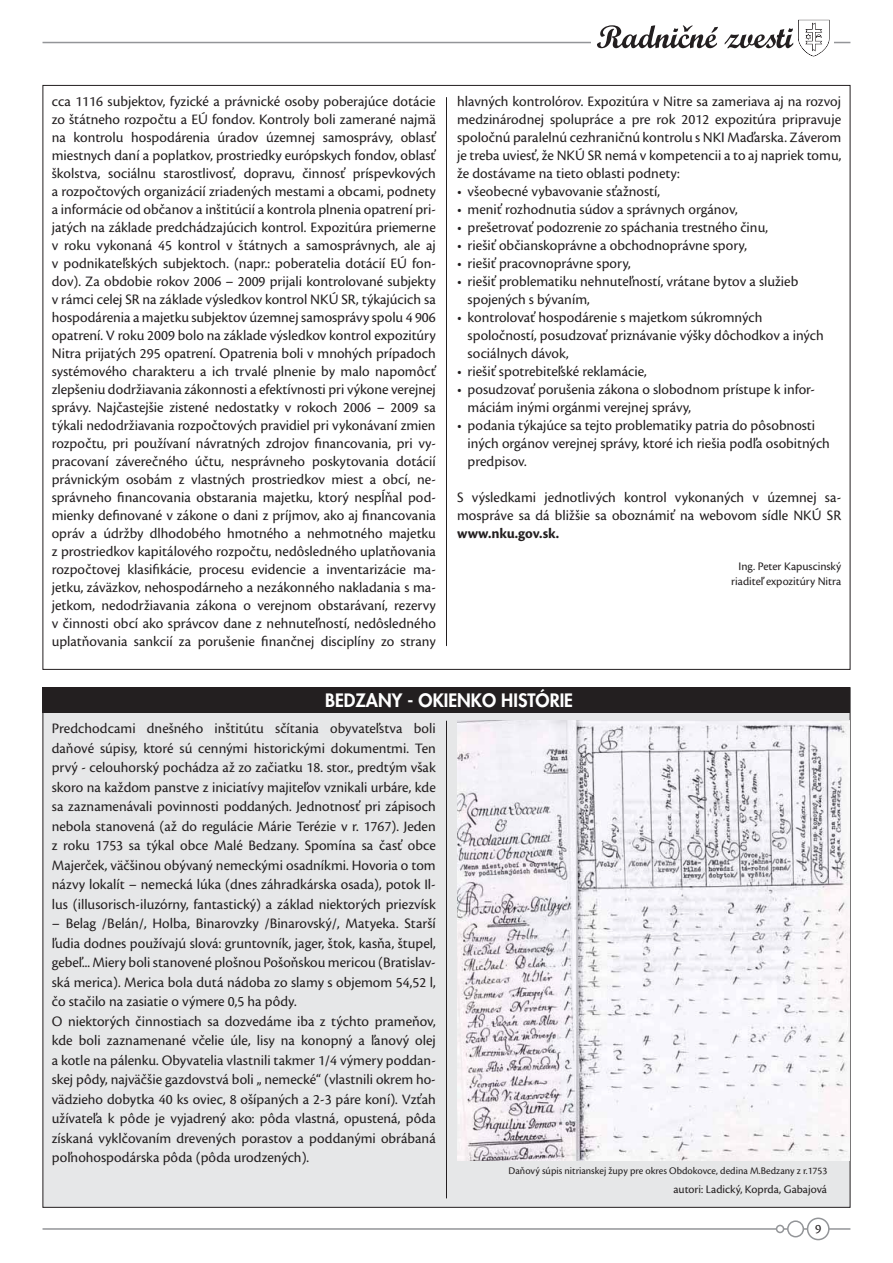
<style>
.page{position:relative;width:893px;height:1263px;background:#fff}
.page>*{position:absolute;margin:0;border:0;box-sizing:border-box;transform-origin:0 0}
.t1{font:800 18px "Futura CE";color:#fff}
.t2{font:15px/18px "Cronos Pro";color:#231f20}
.t3{font:700 15px "Cronos Pro";color:#231f20}
.t4{font:13.5px "Cronos Pro";color:#231f20}
.t5{font:12px/14.4px "Cronos Pro";color:#231f20;text-align:right}
.t6{font:10.5px "Cronos Pro";color:#231f20}
</style>
<div class="page">
<hr style="left:43px;top:1228px;width:807px;height:2px;background:#939598">
<hr style="left:43px;top:42px;width:807px;height:1px;background:#939598">
<div style="left:592px;top:35px;width:242px;height:15px;background:#fff"></div>
<div style="left:808px;top:1218px;width:21px;height:21px;background:#fff;border-radius:50%"></div>
<div style="left:807px;top:1217px;width:23px;height:23px;border:2px solid #939598;border-radius:50%"></div>
<div style="left:788px;top:1221px;width:15px;height:16px;background:#fff;border-radius:50%"></div>
<div style="left:787px;top:1220px;width:17px;height:17px;border:2px solid #939598;border-radius:50%"></div>
<div style="left:777px;top:1225px;width:7px;height:7px;background:#fff;border-radius:50%"></div>
<div style="left:776px;top:1225px;width:8px;height:8px;border:2px solid #939598;border-radius:50%"></div>
<svg style="left:597px;top:20px;width:233px;height:37px"></svg>
<div style="left:43px;top:688px;width:807px;height:519px;background:#e6e7e8"></div>
<div style="left:43px;top:687px;width:807px;height:26px;background:#231f20"></div>
<hr style="left:446px;top:97px;width:1px;height:549px;background:#231f20">
<hr style="left:446px;top:721px;width:1px;height:477px;background:#231f20">
<img style="left:457px;top:721px;width:392px;height:440px">
<p class="t2" style="left:52px;top:94px;width:386px;text-align:justify">cca 1116 subjektov, fyzické a právnické osoby poberajúce dotácie zo štátneho rozpočtu a EÚ fondov. Kontroly boli zamerané najmä na kontrolu hospodárenia úradov územnej samosprávy, oblasť miestnych daní a poplatkov, prostriedky európskych fondov, oblasť školstva, sociálnu starostlivosť, dopravu, činnosť príspevkových a rozpočtových organizácií zriadených mestami a obcami, podnety a informácie od občanov a inštitúcií a kontrola plnenia opatrení pri&shy;jatých na základe predchádzajúcich kontrol. Expozitúra priemerne v roku vykonaná 45 kontrol v štátnych a samosprávnych, ale aj v podnikateľských subjektoch. (napr.: poberatelia dotácií EÚ fon&shy;dov). Za obdobie rokov 2006 – 2009 prijali kontrolované subjekty v rámci celej SR na základe výsledkov kontrol NKÚ SR, týkajúcich sa hospodárenia a majetku subjektov územnej samosprávy spolu 4 906 opatrení. V roku 2009 bolo na základe výsledkov kontrol expozitúry Nitra prijatých 295 opatrení. Opatrenia boli v mnohých prípadoch systémového charakteru a ich trvalé plnenie by malo napomôcť zlepšeniu dodržiavania zákonnosti a efektívnosti pri výkone verejnej správy. Najčastejšie zistené nedostatky v rokoch 2006 – 2009 sa týkali nedodržiavania rozpočtových pravidiel pri vykonávaní zmien rozpočtu, pri používaní návratných zdrojov financovania, pri vy&shy;pracovaní záverečného účtu, nesprávneho poskytovania dotácií právnickým osobám z vlastných prostriedkov miest a obcí, ne&shy;správneho financovania obstarania majetku, ktorý nespĺňal pod&shy;mienky definované v zákone o dani z príjmov, ako aj financovania opráv a údržby dlhodobého hmotného a nehmotného majetku z prostriedkov kapitálového rozpočtu, nedôsledného uplatňovania rozpočtovej klasifikácie, procesu evidencie a inventarizácie ma&shy;jetku, záväzkov, nehospodárneho a nezákonného nakladania s ma&shy;jetkom, nedodržiavania zákona o verejnom obstarávaní, rezervy v činnosti obcí ako správcov dane z nehnuteľností, nedôsledného uplatňovania sankcií za porušenie finančnej disciplíny zo strany</p>
<p class="t2" style="left:457px;top:94px;width:386px;text-align:justify">hlavných kontrolórov. Expozitúra v Nitre sa zameriava aj na rozvoj medzinárodnej spolupráce a pre rok 2012 expozitúra pripravuje spoločnú paralelnú cezhraničnú kontrolu s NKI Maďarska. Záverom je treba uviesť, že NKÚ SR nemá v kompetencii a to aj napriek tomu, že dostávame na tieto oblasti podnety:</p>
<p class="t2" style="left:457px;top:184px;width:204px">• všeobecné vybavovanie sťažností,</p>
<p class="t2" style="left:457px;top:202px;width:282px">• meniť rozhodnutia súdov a správnych orgánov,</p>
<p class="t2" style="left:457px;top:220px;width:312px">• prešetrovať podozrenie zo spáchania trestného činu,</p>
<p class="t2" style="left:457px;top:238px;width:291px">• riešiť občianskoprávne a obchodnoprávne spory,</p>
<p class="t2" style="left:457px;top:256px;width:175px">• riešiť pracovnoprávne spory,</p>
<p class="t2" style="left:468px;top:274px;width:332px;text-indent:-10px">• riešiť problematiku nehnuteľností, vrátane bytov a služieb spojených s bývaním,</p>
<p class="t2" style="left:468px;top:310px;width:358px;text-indent:-10px">• kontrolovať hospodárenie s majetkom súkromných spoločností, posudzovať priznávanie výšky dôchodkov a iných sociálnych dávok,</p>
<p class="t2" style="left:457px;top:364px;width:191px">• riešiť spotrebiteľské reklamácie,</p>
<p class="t2" style="left:468px;top:382px;width:349px;text-indent:-10px">• posudzovať porušenia zákona o slobodnom prístupe k infor&shy;máciám inými orgánmi verejnej správy,</p>
<p class="t2" style="left:468px;top:418px;width:364px;text-indent:-10px">• podania týkajúce sa tejto problematiky patria do pôsobnosti iných orgánov verejnej správy, ktoré ich riešia podľa osobitných predpisov.</p>
<p class="t2" style="left:457px;top:490px;width:386px">S výsledkami jednotlivých kontrol vykonaných v územnej sa&shy;mospráve sa dá bližšie sa oboznámiť na webovom sídle NKÚ SR</p>
<p class="t3" style="left:457px;top:527px;width:104px">www.nku.gov.sk.</p>
<p class="t5" style="left:731px;top:560px;width:111px">Ing. Peter Kapuscinský riaditeľ expozitúry Nitra</p>
<p class="t1" style="left:325px;top:693px;width:249px">BEDZANY - OKIENKO HISTÓRIE</p>
<p class="t2" style="left:52px;top:720px;width:386px;line-height:19.5px;text-align:justify">Predchodcami dnešného inštitútu sčítania obyvateľstva boli daňové súpisy, ktoré sú cennými historickými dokumentmi. Ten prvý - celouhorský pochádza až zo začiatku 18. stor., predtým však skoro na každom panstve z iniciatívy majiteľov vznikali urbáre, kde sa zaznamenávali povinnosti poddaných. Jednotnosť pri zápisoch nebola stanovená (až do regulácie Márie Terézie v r. 1767). Jeden z roku 1753 sa týkal obce Malé Bedzany. Spomína sa časť obce Majerček, väčšinou obývaný nemeckými osadníkmi. Hovoria o tom názvy lokalít – nemecká lúka (dnes záhradkárska osada), potok Il&shy;lus (illusorisch-iluzórny, fantastický) a základ niektorých priezvísk</p>
<p class="t2" style="left:52px;top:915px;width:386px;line-height:19.5px">– Belag /Belán/, Holba, Binarovzky /Binarovský/, Matyeka. Starší ľudia dodnes používajú slová: gruntovník, jager, štok, kasňa, štupel, gebeľ... Miery boli stanovené plošnou Pošoňskou mericou (Bratislav&shy;ská merica). Merica bola dutá nádoba zo slamy s objemom 54,52 l, čo stačilo na zasiatie o výmere 0,5 ha pôdy.<br>O niektorých činnostiach sa dozvedáme iba z týchto prameňov, kde boli zaznamenané včelie úle, lisy na konopný a ľanový olej a kotle na pálenku. Obyvatelia vlastnili takmer 1/4 výmery poddan&shy;skej pôdy, najväčšie gazdovstvá boli „ nemecké“ (vlastnili okrem ho&shy;vädzieho dobytka 40 ks oviec, 8 ošípaných a 2-3 páre koní). Vzťah užívateľa k pôde je vyjadrený ako: pôda vlastná, opustená, pôda získaná vyklčovaním drevených porastov a poddanými obrábaná poľnohospodárska pôda (pôda urodzených).</p>
<p class="t6" style="left:509px;top:1167px;width:320px">Daňový súpis nitrianskej župy pre okres Obdokovce, dedina M.Bedzany z r.1753</p>
<p class="t5" style="left:673px;top:1183px;width:155px">autori: Ladický, Koprda, Gabajová</p>
<p class="t4" style="left:815px;top:1223px;width:8px">9</p>
</div>
